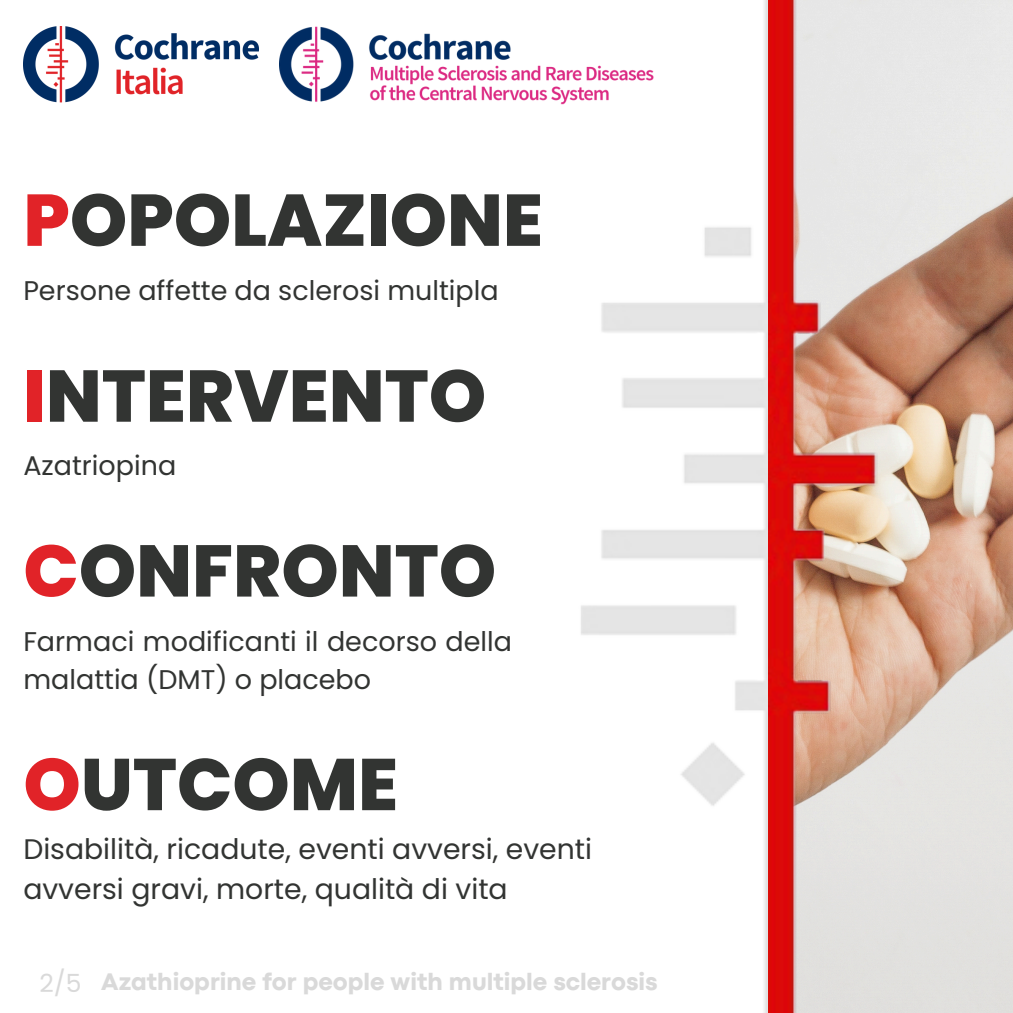
<style>
.page{position:relative;width:1013px;height:1013px;background:#fff}
.page>*{position:absolute;margin:0;border:0;box-sizing:border-box;transform-origin:0 0}
.t1{font:800 73px "Poppins";color:#323432}
.t2{font:28.25px/39.4px "Poppins";color:#323432}
.t3{font:27px/37.5px "Poppins";color:#323432}
.t4{font:800 25px "Codec Pro";color:#d9d9d9}
.t5{font:25px "Poppins";color:#d9d9d9}
.s1{color:#e12328}
</style>
<div class="page">
<img style="left:23px;top:27px;width:236px;height:76px">
<img style="left:279px;top:26px;width:227px;height:76px">
<img style="left:911px;top:0;width:101px;height:1012px">
<img style="left:506px;top:0;width:262px;height:1012px">
<img style="left:768px;top:0;width:143px;height:1012px">
<p class="t1" style="left:23px;top:169px;width:521px"><span class="s1">P</span>OPOLAZIONE</p>
<p class="t3" style="left:23px;top:272px;width:477px">Persone affette da sclerosi multipla</p>
<h1 class="t1" style="left:23px;top:345px;width:464px"><span class="s1">I</span>NTERVENTO</h1>
<h2 class="t3" style="left:23px;top:447px;width:154px">Azatriopina</h2>
<h1 class="t1" style="left:23px;top:520px;width:474px"><span class="s1">C</span>ONFRONTO</h1>
<h2 class="t3" style="left:23px;top:623px;width:490px">Farmaci modificanti il decorso della malattia (DMT) o placebo</h2>
<h1 class="t1" style="left:23px;top:733px;width:376px"><span class="s1">O</span>UTCOME</h1>
<h2 class="t2" style="left:23px;top:829px;width:570px">Disabilità, ricadute, eventi avversi, eventi avversi gravi, morte, qualità di vita</h2>
<p class="t5" style="left:39px;top:965px;width:43px">2/5</p>
<p class="t4" style="left:101px;top:972px;width:558px">Azathioprine for people with multiple sclerosis</p>
</div>
